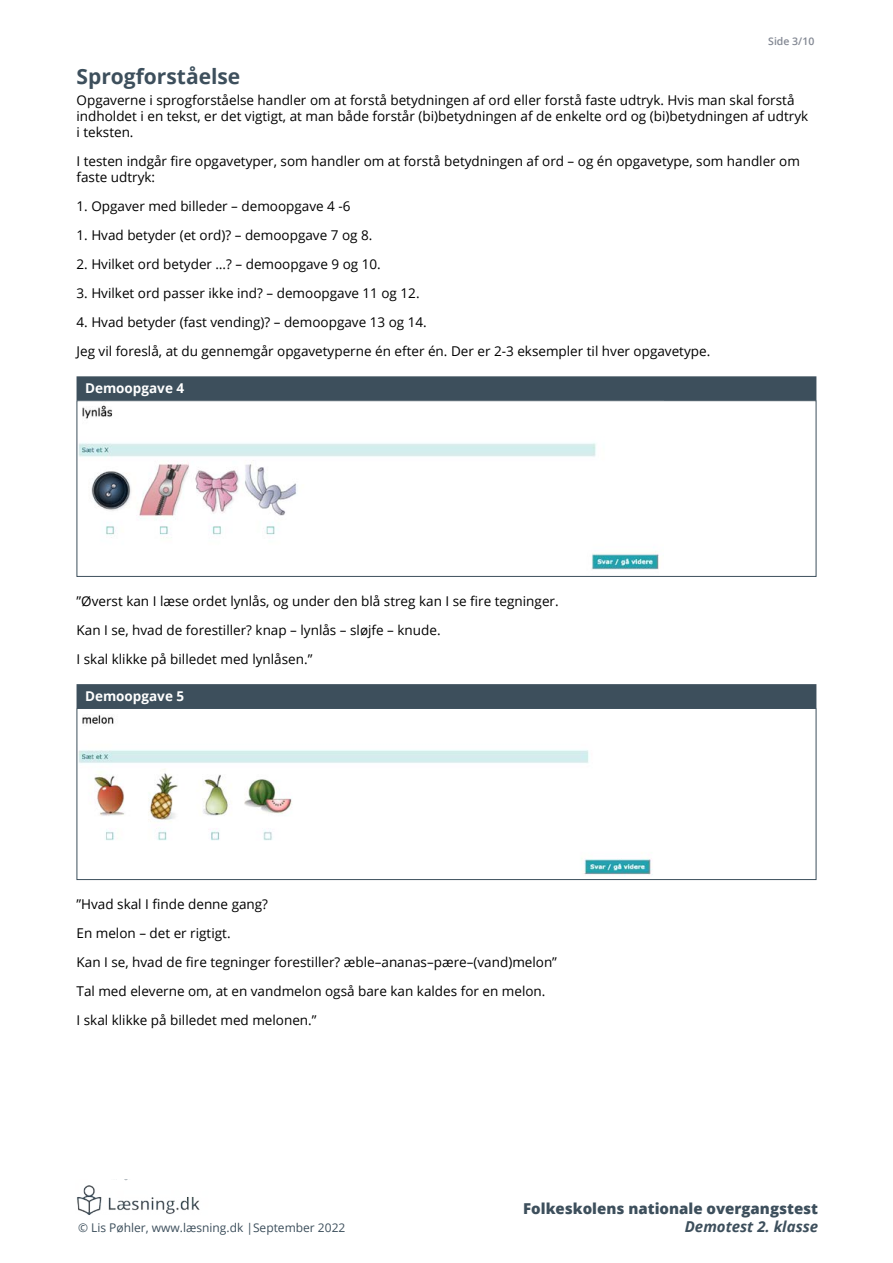
<style>
.page{position:relative;width:893px;height:1263px;background:#fff}
.page>*{position:absolute;margin:0;border:0;box-sizing:border-box;transform-origin:0 0}
.rubrik{font:700 21px "Open Sans";color:#3d4f5c}
.t1{font:800 15px "Open Sans";color:#3d4f5c}
.t2{font:italic 700 15px "Open Sans";color:#3d4f5c}
.brød{font:13.5px/16.2px "Open Sans";color:#000}
.underrubrik{font:700 13.5px "Open Sans";color:#fff}
.t3{font:12px "Open Sans";color:#3d4f5c}
.t4{font:600 10.5px "Open Sans";color:#838893}
</style>
<div class="page">
<img style="left:77px;top:1185px;width:123px;height:30px">
<div style="left:77px;top:376px;width:739px;height:24px;background:#3d4f5c"></div>
<div style="left:77px;top:684px;width:739px;height:24px;background:#3d4f5c"></div>
<img style="left:79px;top:405px;width:580px;height:165px">
<div style="left:77px;top:400px;width:739px;height:177px;border:1px solid #3d4f5c"></div>
<img style="left:79px;top:714px;width:574px;height:162px">
<div style="left:77px;top:708px;width:739px;height:172px;border:1px solid #3d4f5c"></div>
<p class="t4" style="left:768px;top:34px;width:48px">Side 3/10</p>
<p class="rubrik" style="left:77px;top:62px;width:165px">Sprogforståelse</p>
<p class="brød" style="left:77px;top:91px;width:733px">Opgaverne i sprogforståelse handler om at forstå betydningen af ord eller forstå faste udtryk. Hvis man skal forstå indholdet i en tekst, er det vigtigt, at man både forstår (bi)betydningen af de enkelte ord og (bi)betydningen af udtryk i teksten.</p>
<p class="brød" style="left:77px;top:153px;width:725px">I testen indgår fire opgavetyper, som handler om at forstå betydningen af ord – og én opgavetype, som handler om faste udtryk:</p>
<p class="brød" style="left:77px;top:198px;width:276px">1. Opgaver med billeder – demoopgave 4 -6</p>
<p class="brød" style="left:77px;top:227px;width:297px">1. Hvad betyder (et ord)? – demoopgave 7 og 8.</p>
<p class="brød" style="left:77px;top:256px;width:306px">2. Hvilket ord betyder …? – demoopgave 9 og 10.</p>
<p class="brød" style="left:77px;top:285px;width:345px">3. Hvilket ord passer ikke ind? – demoopgave 11 og 12.</p>
<p class="brød" style="left:77px;top:314px;width:352px">4. Hvad betyder (fast vending)? – demoopgave 13 og 14.</p>
<p class="brød" style="left:77px;top:342px;width:635px">Jeg vil foreslå, at du gennemgår opgavetyperne én efter én. Der er 2-3 eksempler til hver opgavetype.</p>
<p class="underrubrik" style="left:85px;top:379px;width:101px">Demoopgave 4</p>
<p class="brød" style="left:77px;top:592px;width:484px">”Øverst kan I læse ordet lynlås, og under den blå streg kan I se fire tegninger.</p>
<p class="brød" style="left:77px;top:621px;width:366px">Kan I se, hvad de forestiller? knap – lynlås – sløjfe – knude.</p>
<p class="brød" style="left:77px;top:650px;width:237px">I skal klikke på billedet med lynlåsen.”</p>
<p class="underrubrik" style="left:85px;top:687px;width:101px">Demoopgave 5</p>
<p class="brød" style="left:77px;top:895px;width:193px">”Hvad skal I finde denne gang?</p>
<p class="brød" style="left:77px;top:924px;width:156px">En melon – det er rigtigt.</p>
<p class="brød" style="left:77px;top:953px;width:482px">Kan I se, hvad de fire tegninger forestiller? æble–ananas–pære–(vand)melon”</p>
<p class="brød" style="left:77px;top:982px;width:470px">Tal med eleverne om, at en vandmelon også bare kan kaldes for en melon.</p>
<p class="brød" style="left:77px;top:1011px;width:242px">I skal klikke på billedet med melonen.”</p>
<p class="t1" style="left:523px;top:1197px;width:296px">Folkeskolens nationale overgangstest</p>
<p class="t3" style="left:78px;top:1219px;width:269px">© Lis Pøhler, www.læsning.dk |September 2022</p>
<p class="t2" style="left:685px;top:1216px;width:135px">Demotest 2. klasse</p>
</div>
